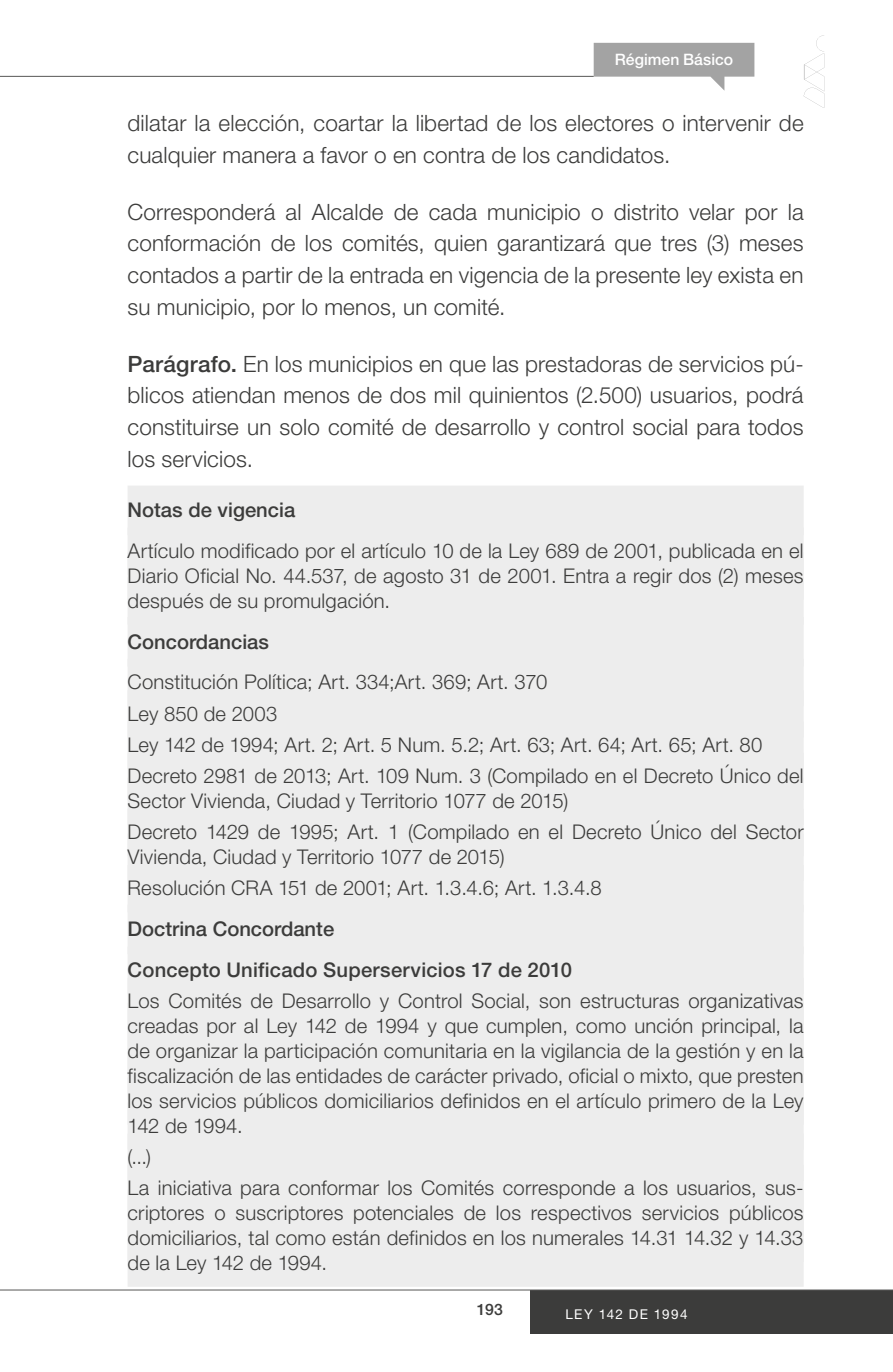
<style>
.page{position:relative;width:893px;height:1372px;background:#fff}
.page>*{position:absolute;margin:0;border:0;box-sizing:border-box;transform-origin:0 0}
.t1{font:300 22.5px/31.5px "Helvetica Neue LT Std";letter-spacing:.005em;color:#3c3c3b;text-align:justify}
.t2{font:300 20.25px/25px "Helvetica Neue LT Std";letter-spacing:.01em;color:#3c3c3b}
.t3{font:500 20.25px/40.7px "Helvetica Neue LT Std";color:#3c3c3b}
.t4{font:500 15.75px "Helvetica Neue LT Std";color:#fff}
.t5{font:500 15.75px "Helvetica Neue LT Std";color:#3c3c3b}
.t6{font:13.5px "Helvetica Neue LT Std";letter-spacing:.1em;color:#fff}
.s1{font-weight:500}
</style>
<div class="page">
<div style="left:530px;top:1289px;width:363px;height:44px;background:#3c3c3b"></div>
<hr style="left:0;top:1289px;width:893px;height:1px;background:#575756">
<svg style="left:594px;top:43px;width:160px;height:48px"></svg>
<hr style="left:0;top:76px;width:594px;height:1px;background:#575756">
<svg style="left:804px;top:35px;width:20px;height:73px"></svg>
<div style="left:128px;top:485px;width:676px;height:50px;background:#ededed"></div>
<div style="left:128px;top:527px;width:676px;height:48px;background:#ededed"></div>
<div style="left:128px;top:552px;width:676px;height:47px;background:#ededed"></div>
<div style="left:128px;top:577px;width:676px;height:47px;background:#ededed"></div>
<div style="left:128px;top:617px;width:676px;height:49px;background:#ededed"></div>
<div style="left:128px;top:659px;width:676px;height:47px;background:#ededed"></div>
<div style="left:128px;top:690px;width:676px;height:47px;background:#ededed"></div>
<div style="left:128px;top:721px;width:676px;height:47px;background:#ededed"></div>
<div style="left:128px;top:752px;width:676px;height:48px;background:#ededed"></div>
<div style="left:128px;top:777px;width:676px;height:47px;background:#ededed"></div>
<div style="left:128px;top:808px;width:676px;height:48px;background:#ededed"></div>
<div style="left:128px;top:833px;width:676px;height:48px;background:#ededed"></div>
<div style="left:128px;top:865px;width:676px;height:47px;background:#ededed"></div>
<div style="left:128px;top:904px;width:676px;height:50px;background:#ededed"></div>
<div style="left:128px;top:946px;width:676px;height:47px;background:#ededed"></div>
<div style="left:128px;top:977px;width:676px;height:48px;background:#ededed"></div>
<div style="left:128px;top:1002px;width:676px;height:48px;background:#ededed"></div>
<div style="left:128px;top:1027px;width:676px;height:47px;background:#ededed"></div>
<div style="left:128px;top:1052px;width:676px;height:47px;background:#ededed"></div>
<div style="left:128px;top:1077px;width:676px;height:47px;background:#ededed"></div>
<div style="left:128px;top:1102px;width:676px;height:47px;background:#ededed"></div>
<div style="left:128px;top:1133px;width:676px;height:47px;background:#ededed"></div>
<div style="left:128px;top:1164px;width:676px;height:47px;background:#ededed"></div>
<div style="left:128px;top:1189px;width:676px;height:47px;background:#ededed"></div>
<div style="left:128px;top:1214px;width:676px;height:47px;background:#ededed"></div>
<div style="left:128px;top:1239px;width:676px;height:47px;background:#ededed"></div>
<p class="t4" style="left:615px;top:50px;width:120px">Régimen Básico</p>
<p class="t1" style="left:128px;top:107px;width:678px">dilatar la elección, coartar la libertad de los electores o intervenir de cualquier manera a favor o en contra de los candidatos.</p>
<p class="t1" style="left:128px;top:195px;width:678px">Corresponderá al Alcalde de cada municipio o distrito velar por la conformación de los comités, quien garantizará que tres (3) meses contados a partir de la entrada en vigencia de la presente ley exista en su municipio, por lo menos, un comité.</p>
<p class="t1" style="left:128px;top:347px;width:678px"><span class="s1">Parágrafo.</span> En los municipios en que las prestadoras de servicios pú&shy;blicos atiendan menos de dos mil quinientos (2.500) usuarios, podrá constituirse un solo comité de desarrollo y control social para todos los servicios.</p>
<p class="t3" style="left:128px;top:489px;width:169px">Notas de vigencia</p>
<p class="t2" style="left:128px;top:538px;width:678px;text-align:justify">Artículo modificado por el artículo 10 de la Ley 689 de 2001, publicada en el Diario Oficial No. 44.537, de agosto 31 de 2001. Entra a regir dos (2) meses después de su promulgación.</p>
<p class="t3" style="left:128px;top:620px;width:143px">Concordancias</p>
<p class="t2" style="left:128px;top:666px;width:678px;line-height:31.3px">Constitución Política; Art. 334;Art. 369; Art. 370<br>Ley 850 de 2003<br>Ley 142 de 1994; Art. 2; Art. 5 Num. 5.2; Art. 63; Art. 64; Art. 65; Art. 80<br>Decreto 2981 de 2013; Art. 109 Num. 3 (Compilado en el Decreto Único del</p>
<p class="t2" style="left:128px;top:784px;width:678px;line-height:31.3px">Sector Vivienda, Ciudad y Territorio 1077 de 2015)<br>Decreto 1429 de 1995; Art. 1 (Compilado en el Decreto Único del Sector</p>
<p class="t2" style="left:128px;top:840px;width:476px;line-height:31.3px">Vivienda, Ciudad y Territorio 1077 de 2015)<br>Resolución CRA 151 de 2001; Art. 1.3.4.6; Art. 1.3.4.8</p>
<p class="t3" style="left:128px;top:908px;width:446px">Doctrina Concordante<br>Concepto Unificado Superservicios 17 de 2010</p>
<p class="t2" style="left:128px;top:988px;width:678px;text-align:justify">Los Comités de Desarrollo y Control Social, son estructuras organizativas creadas por al Ley 142 de 1994 y que cumplen, como unción principal, la de organizar la participación comunitaria en la vigilancia de la gestión y en la fiscalización de las entidades de carácter privado, oficial o mixto, que presten los servicios públicos domiciliarios definidos en el artículo primero de la Ley 142 de 1994.</p>
<p class="t2" style="left:128px;top:1140px;width:678px;line-height:31.3px">(...)<br>La iniciativa para conformar los Comités corresponde a los usuarios, sus-</p>
<p class="t2" style="left:128px;top:1199px;width:677px;text-align:justify">criptores o suscriptores potenciales de los respectivos servicios públicos domiciliarios, tal como están definidos en los numerales 14.31 14.32 y 14.33 de la Ley 142 de 1994.</p>
<p class="t5" style="left:477px;top:1299px;width:28px">193</p>
<p class="t6" style="left:565px;top:1305px;width:124px">LEY 142 DE 1994</p>
</div>
